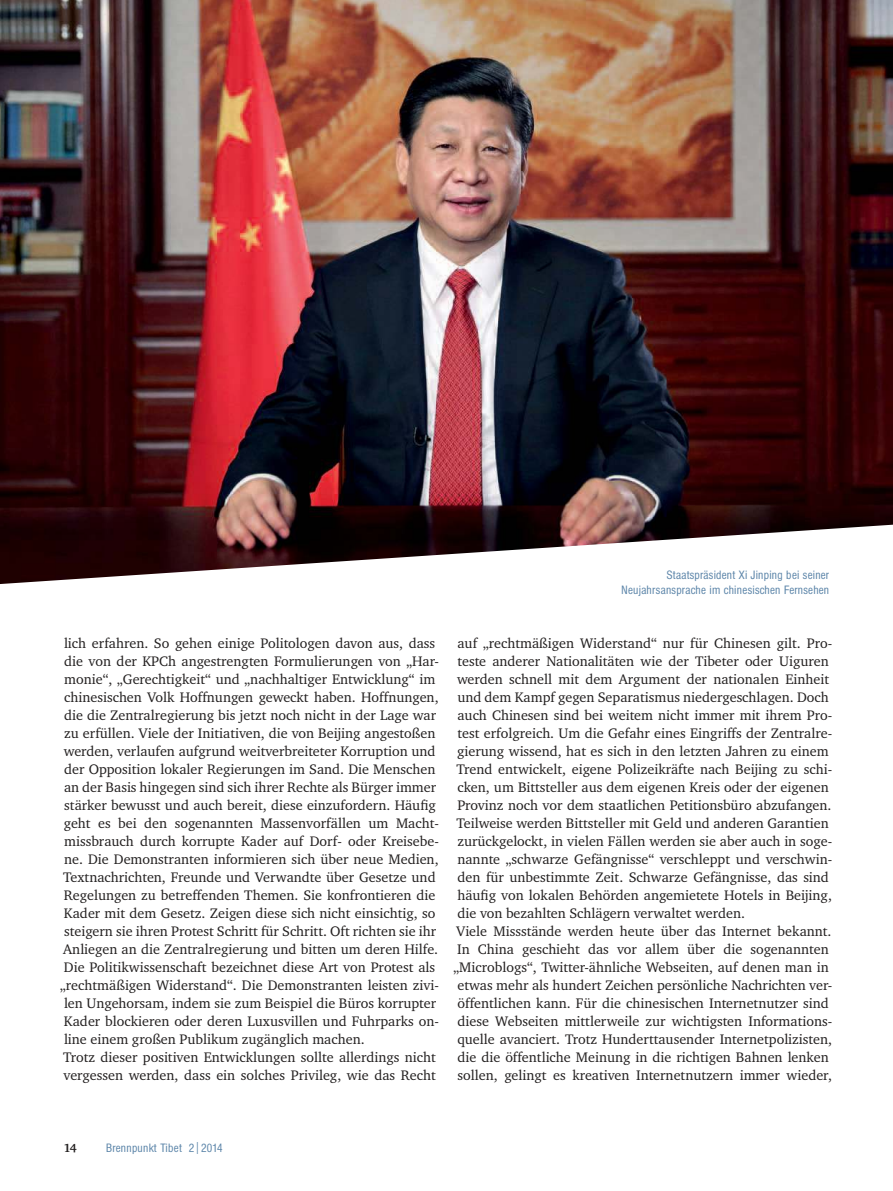
<style>
.page{position:relative;width:893px;height:1191px;background:#fff}
.page>*{position:absolute;margin:0;border:0;box-sizing:border-box;transform-origin:0 0}
.t1{font:14.25px/18px "Charter EF";color:#221f1f}
.t2{font:300 12px/15px "Helvetica Con BQ";letter-spacing:.025em;color:#5c85a9;text-align:right}
.t3{font:700 12px "Charter EF";color:#221f1f}
</style>
<div class="page">
<img style="left:0;top:0;width:893px;height:584px">
<p class="t2" style="left:622px;top:568px;width:209px">Staatspräsident Xi Jinping bei seiner<br>Neujahrsansprache im chinesischen Fernsehen</p>
<p class="t1" style="left:60px;top:635px;width:380px">lich erfahren. So gehen einige Politologen davon aus, dass die von der KPCh angestrengten Formulierungen von „Har&shy;monie“, „Gerechtigkeit“ und „nachhaltiger Entwicklung“ im chinesischen Volk Hoffnungen geweckt haben. Hoffnungen, die die Zentralregierung bis jetzt noch nicht in der Lage war zu erfüllen. Viele der Initiativen, die von Beijing angestoßen werden, verlaufen aufgrund weitverbreiteter Korruption und der Opposition lokaler Regierungen im Sand. Die Menschen an der Basis hingegen sind sich ihrer Rechte als Bürger immer stärker bewusst und auch bereit, diese einzufordern. Häufig geht es bei den sogenannten Massenvorfällen um Macht&shy;missbrauch durch korrupte Kader auf Dorf- oder Kreisebe&shy;ne. Die Demonstranten informieren sich über neue Medien, Textnachrichten, Freunde und Verwandte über Gesetze und Regelungen zu betreffenden Themen. Sie konfrontieren die Kader mit dem Gesetz. Zeigen diese sich nicht einsichtig, so steigern sie ihren Protest Schritt für Schritt. Oft richten sie ihr Anliegen an die Zentralregierung und bitten um deren Hilfe.<br>Die Politikwissenschaft bezeichnet diese Art von Protest als „rechtmäßigen Widerstand“. Die Demonstranten leisten zivi&shy;len Ungehorsam, indem sie zum Beispiel die Büros korrupter Kader blockieren oder deren Luxusvillen und Fuhrparks on&shy;line einem großen Publikum zugänglich machen.<br>Trotz dieser positiven Entwicklungen sollte allerdings nicht ver gessen werden, dass ein solches Privileg, wie das Recht</p>
<p class="t1" style="left:454px;top:635px;width:380px">auf „rechtmäßigen Widerstand“ nur für Chinesen gilt. Pro&shy;teste anderer Nationalitäten wie der Tibeter oder Uiguren werden schnell mit dem Argument der nationalen Einheit und dem Kampf gegen Separatismus niedergeschlagen. Doch auch Chinesen sind bei weitem nicht immer mit ihrem Pro&shy;test erfolgreich. Um die Gefahr eines Eingriffs der Zentralre&shy;gierung wissend, hat es sich in den letzten Jahren zu einem Trend entwickelt, eigene Polizeikräfte nach Beijing zu schi&shy;cken, um Bittsteller aus dem eigenen Kreis oder der eigenen Provinz noch vor dem staatlichen Petitionsbüro abzufangen.<br>Teilweise werden Bittsteller mit Geld und anderen Garantien zurückgelockt, in vielen Fällen werden sie aber auch in soge&shy;nannte „schwarze Gefängnisse“ verschleppt und verschwin&shy;den für unbestimmte Zeit. Schwarze Gefängnisse, das sind häufig von lokalen Behörden angemietete Hotels in Beijing, die von bezahlten Schlägern verwaltet werden.<br>Viele Missstände werden heute über das Internet bekannt.<br>In China geschieht das vor allem über die sogenannten „Microblogs“, Twitter-ähnliche Webseiten, auf denen man in etwas mehr als hundert Zeichen persönliche Nachrichten ver&shy;öffentlichen kann. Für die chinesischen Internetnutzer sind die se Webseiten mittlerweile zur wichtigsten Informations&shy;quelle avanciert. Trotz Hunderttausender Internetpolizisten, die die öffentliche Meinung in die richtigen Bahnen lenken sol len, gelingt es kreativen Internetnutzern immer wieder,</p>
<p class="t3" style="left:64px;top:1143px;width:14px">14</p>
<p class="t2" style="left:106px;top:1141px;width:118px">Brennpunkt Tibet 2 | 2014</p>
</div>
